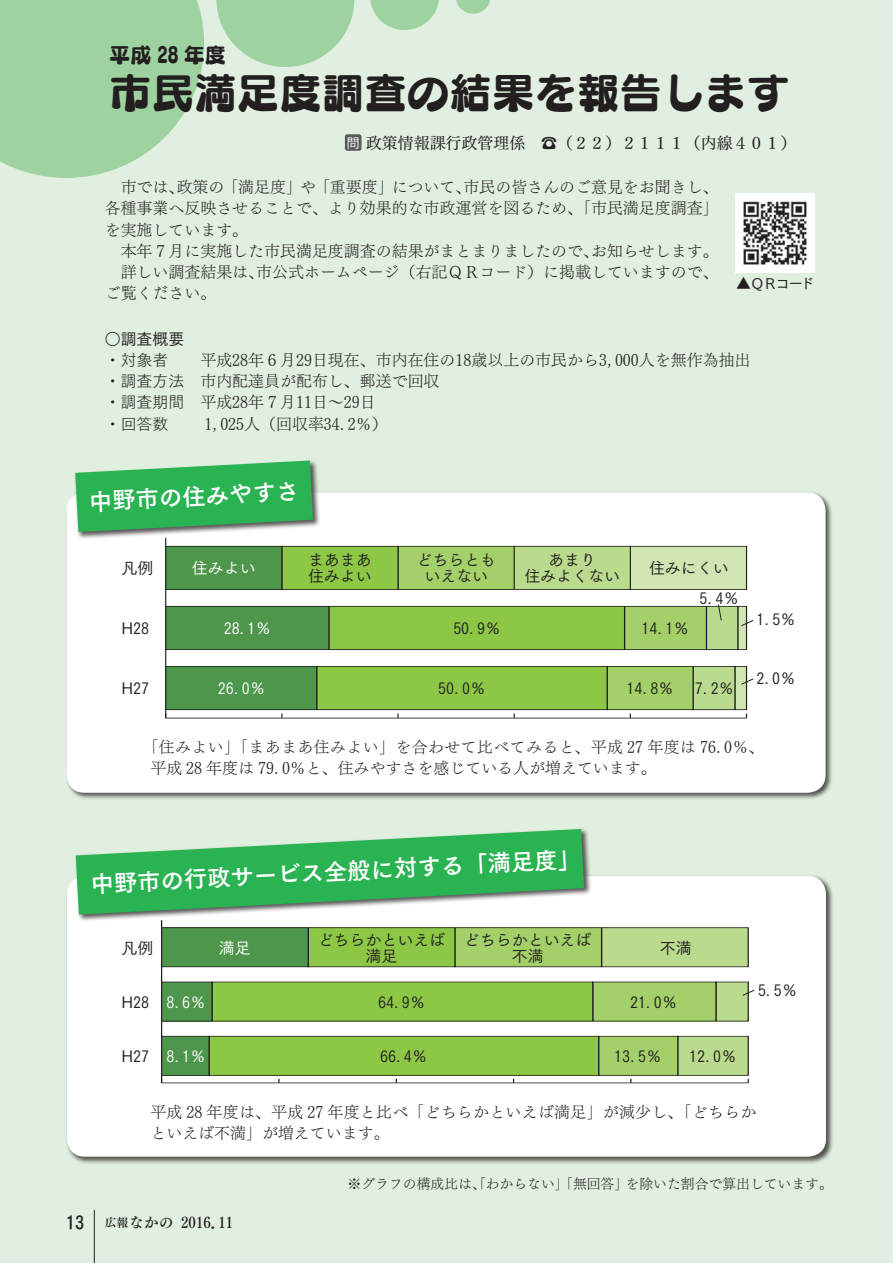
<style>
.page{position:relative;width:893px;height:1263px;background:#e0efdf}
.page>*{position:absolute;margin:0;border:0;box-sizing:border-box;transform-origin:0 0}
.t1{font:42.45px "Slump Std DB";color:#231f20}
.t2{font:23.4px "Tsuku Go Pro B";color:#fff}
.t3{font:21.3px "Slump Std DB";color:#231f20}
.t4{font:18px "Tsuku Go Pro B";color:#231f20}
.t5{font:15.9px/21.3px "Tsuku Min Pro L";color:#231f20}
.t6{font:15.9px "Tsuku Go Pro M";color:#231f20}
.t7{font:15.9px/21.3px "Tsuku Min Pro L";letter-spacing:.025em;color:#231f20}
.t8{font:15.9px "Tsuku Min Pro M";color:#231f20}
.t9{font:15.9px "Tsuku Go Pro M";color:#fff}
.t10{font:15.9px "Tsuku Go Pro L";color:#231f20}
.t11{font:14.85px "Tsuku Min Pro B";color:#231f20}
.t12{font:14.85px "Tsuku Go Pro M";letter-spacing:-.15em;color:#231f20}
.t13{font:13.8px "Tsuku Min Pro L";color:#231f20}
.t14{font:13.5px "Tsuku Go Pro M";color:#fff}
.t15{font:11.7px "Tsuku Min Pro B";color:#231f20}
.s1{font-family:"Tsuku Go Pro L"}
</style>
<div class="page">
<div style="left:65px;top:874px;width:769px;height:290px;background:#231f20;opacity:.75"></div>
<div style="left:67px;top:876px;width:759px;height:281px;background:#fff;border-radius:18px"></div>
<svg style="left:0;top:0;width:204px;height:178px;background:#a6d5a8"></svg>
<div style="left:65px;top:491px;width:768px;height:309px;background:#231f20;opacity:.75"></div>
<div style="left:67px;top:492px;width:759px;height:301px;background:#fff;border-radius:18px"></div>
<hr style="left:94px;top:1210px;width:1px;height:53px;background:#231f20">
<svg style="left:216px;top:0;width:138px;height:67px"></svg>
<svg style="left:370px;top:0;width:69px;height:30px"></svg>
<svg style="left:456px;top:0;width:34px;height:14px"></svg>
<img style="left:736px;top:194px;width:78px;height:78px">
<div style="left:345px;top:134px;width:16px;height:17px;background:#57585a;border-radius:2px"></div>
<div style="left:74px;top:459px;width:246px;height:80px;background:#231f20;opacity:.75"></div>
<svg style="left:75px;top:460px;width:238px;height:72px;background:#47b767"></svg>
<div style="left:74px;top:827px;width:517px;height:95px;background:#231f20;opacity:.75"></div>
<svg style="left:76px;top:829px;width:508px;height:85px"></svg>
<hr style="left:166px;top:718px;width:580px;height:1px;background:#231f20">
<hr style="left:165px;top:538px;width:1px;height:180px;background:#231f20">
<div style="left:630px;top:546px;width:116px;height:43px;background:#d0e5b2"></div>
<div style="left:630px;top:546px;width:117px;height:44px;border:1px solid #231f20"></div>
<div style="left:738px;top:606px;width:8px;height:44px;background:#d0e5b2"></div>
<div style="left:738px;top:606px;width:9px;height:44px;border:1px solid #231f20"></div>
<div style="left:735px;top:666px;width:11px;height:44px;background:#d0e5b2"></div>
<div style="left:735px;top:666px;width:12px;height:44px;border:1px solid #231f20"></div>
<div style="left:514px;top:546px;width:116px;height:43px;background:#bada8e"></div>
<div style="left:514px;top:546px;width:116px;height:44px;border:1px solid #231f20"></div>
<div style="left:706px;top:606px;width:32px;height:44px;background:#bada8e"></div>
<div style="left:706px;top:606px;width:32px;height:44px;border:1px solid #231f20"></div>
<div style="left:693px;top:666px;width:42px;height:44px;background:#bada8e"></div>
<div style="left:693px;top:666px;width:42px;height:44px;border:1px solid #231f20"></div>
<div style="left:398px;top:546px;width:116px;height:43px;background:#a4d06a"></div>
<div style="left:398px;top:546px;width:116px;height:44px;border:1px solid #231f20"></div>
<div style="left:625px;top:606px;width:81px;height:44px;background:#a4d06a"></div>
<div style="left:624px;top:606px;width:82px;height:44px;border:1px solid #231f20"></div>
<div style="left:607px;top:666px;width:86px;height:44px;background:#a4d06a"></div>
<div style="left:607px;top:666px;width:86px;height:44px;border:1px solid #231f20"></div>
<div style="left:282px;top:546px;width:116px;height:43px;background:#8dc746"></div>
<div style="left:282px;top:546px;width:116px;height:44px;border:1px solid #231f20"></div>
<div style="left:329px;top:606px;width:296px;height:44px;background:#8dc746"></div>
<div style="left:329px;top:606px;width:296px;height:44px;border:1px solid #231f20"></div>
<div style="left:317px;top:666px;width:290px;height:44px;background:#8dc746"></div>
<div style="left:317px;top:666px;width:290px;height:44px;border:1px solid #231f20"></div>
<div style="left:166px;top:546px;width:116px;height:43px;background:#4e964b"></div>
<div style="left:166px;top:546px;width:116px;height:44px;border:1px solid #231f20"></div>
<div style="left:166px;top:606px;width:163px;height:44px;background:#4e964b"></div>
<div style="left:166px;top:606px;width:163px;height:44px;border:1px solid #231f20"></div>
<div style="left:166px;top:666px;width:151px;height:44px;background:#4e964b"></div>
<div style="left:166px;top:666px;width:151px;height:44px;border:1px solid #231f20"></div>
<svg style="left:718px;top:604px;width:4px;height:17px"></svg>
<svg style="left:741px;top:619px;width:13px;height:7px"></svg>
<svg style="left:741px;top:678px;width:13px;height:7px"></svg>
<hr style="left:162px;top:1083px;width:586px;height:1px;background:#231f20">
<hr style="left:161px;top:920px;width:1px;height:163px;background:#231f20">
<div style="left:602px;top:928px;width:146px;height:39px;background:#bada8e"></div>
<div style="left:716px;top:982px;width:32px;height:39px;background:#bada8e"></div>
<div style="left:716px;top:982px;width:32px;height:39px;border:1px solid #231f20"></div>
<div style="left:678px;top:1036px;width:70px;height:39px;background:#bada8e"></div>
<div style="left:455px;top:928px;width:147px;height:39px;background:#a4d06a"></div>
<div style="left:593px;top:982px;width:123px;height:39px;background:#a4d06a"></div>
<div style="left:599px;top:1036px;width:79px;height:39px;background:#a4d06a"></div>
<div style="left:308px;top:928px;width:147px;height:39px;background:#8dc746"></div>
<div style="left:212px;top:982px;width:381px;height:39px;background:#8dc746"></div>
<div style="left:209px;top:1036px;width:390px;height:39px;background:#8dc746"></div>
<div style="left:209px;top:1036px;width:390px;height:39px;border:1px solid #231f20"></div>
<div style="left:162px;top:928px;width:146px;height:39px;background:#4e964b"></div>
<div style="left:162px;top:928px;width:146px;height:39px;border:1px solid #231f20"></div>
<div style="left:162px;top:982px;width:50px;height:39px;background:#4e964b"></div>
<div style="left:162px;top:1036px;width:47px;height:39px;background:#4e964b"></div>
<div style="left:162px;top:1036px;width:47px;height:39px;border:1px solid #231f20"></div>
<svg style="left:742px;top:989px;width:13px;height:7px"></svg>
<p class="t3" style="left:109px;top:41px;width:118px">平成 28 年度</p>
<p class="t1" style="left:109px;top:63px;width:682px">市民満足度調査の結果を報告します</p>
<p class="t14" style="left:346px;top:131px;width:14px">問</p>
<p class="t8" style="left:366px;top:128px;width:432px">政策情報課行政管理係　☎（２２）２１１１（内線４０１）</p>
<p class="t5" style="left:176px;top:174px;width:296px">政策の「満足度」や「重要度」について、</p>
<p class="t5" style="left:463px;top:174px;width:257px">市民の皆さんのご意見をお聞きし、</p>
<p class="t5" style="left:105px;top:174px;width:615px">　市では、<br>各種事業へ反映させることで、より効果的な市政運営を図るため、「市民満足度調査「を実施しています。</p>
<p class="t5" style="left:591px;top:238px;width:129px">お知らせします。</p>
<p class="t5" style="left:105px;top:238px;width:496px">　本年７月に実施した市民満足度調査の結果がまとまりましたので、</p>
<p class="t5" style="left:256px;top:259px;width:464px">市公式ホームページ（右記ＱＲコード）に掲載していますので、</p>
<p class="t5" style="left:105px;top:259px;width:161px">　詳しい調査結果は、</p>
<p class="t12" style="left:736px;top:271px;width:80px">▲ＱＲコード</p>
<p class="t5" style="left:105px;top:281px;width:113px">ご覧ください。</p>
<p class="t6" style="left:105px;top:325px;width:81px">○調査概要</p>
<p class="t5" style="left:105px;top:347px;width:647px"><span class="s1">・対象者</span>　　平成28年６月29日現在、市内在住の18歳以上の市民から3,000人を無作為抽出</p>
<p class="t5" style="left:105px;top:368px;width:336px"><span class="s1">・調査方法</span>　市内配達員が配布し、郵送で回収</p>
<p class="t5" style="left:105px;top:390px;width:273px"><span class="s1">・調査期間</span>　平成28年７月11日～29日</p>
<p class="t5" style="left:236px;top:411px;width:153px">５人（回収率３４．2％(</p>
<p class="t10" style="left:105px;top:411px;width:65px">・回答数</p>
<p class="t5" style="left:204px;top:411px;width:9px">１，０２</p>
<p class="t2" style="left:88px;top:482px;width:212px;rotate:-3deg">中野市の住みやすさ</p>
<p class="t6" style="left:121px;top:554px;width:33px">凡例</p>
<p class="t9" style="left:192px;top:554px;width:65px">住みよい</p>
<p class="t6" style="left:308px;top:547px;width:65px">まあまあ</p>
<p class="t6" style="left:308px;top:562px;width:65px">住みよい</p>
<p class="t6" style="left:416px;top:547px;width:81px">どちらとも</p>
<p class="t6" style="left:424px;top:562px;width:65px">いえない</p>
<p class="t6" style="left:548px;top:547px;width:49px">あまり</p>
<p class="t6" style="left:524px;top:562px;width:97px">住みよくない</p>
<p class="t6" style="left:649px;top:554px;width:81px">住みにくい</p>
<p class="t6" style="left:699px;top:584px;width:41px">5.4％</p>
<p class="t6" style="left:121px;top:615px;width:29px">H28</p>
<p class="t9" style="left:224px;top:615px;width:49px">28.1％</p>
<p class="t6" style="left:453px;top:615px;width:49px">50.9％</p>
<p class="t6" style="left:641px;top:615px;width:49px">14.1％</p>
<p class="t6" style="left:756px;top:606px;width:41px">1.5％</p>
<p class="t6" style="left:121px;top:675px;width:29px">H27</p>
<p class="t9" style="left:218px;top:675px;width:49px">26.0％</p>
<p class="t6" style="left:438px;top:675px;width:49px">50.0％</p>
<p class="t6" style="left:626px;top:675px;width:49px">14.8％</p>
<p class="t6" style="left:695px;top:675px;width:41px">7.2％</p>
<p class="t6" style="left:756px;top:664px;width:41px">2.0％</p>
<p class="t7" style="left:150px;top:734px;width:615px;text-indent:-8px">「住みよい」「まあまあ住みよい」を合わせて比べてみると、平成 27 年度は７6．0％、平成 28 年度は７9．0％と、住みやすさを感じている人が増えています。</p>
<p class="t2" style="left:89px;top:864px;width:493px;rotate:-3deg">中野市の行政サービス全般に対する「満足度「</p>
<p class="t6" style="left:121px;top:935px;width:33px">凡例</p>
<p class="t9" style="left:219px;top:935px;width:33px">満足</p>
<p class="t6" style="left:318px;top:927px;width:129px">どちらかといえば</p>
<p class="t6" style="left:365px;top:943px;width:33px">満足</p>
<p class="t6" style="left:464px;top:927px;width:129px">どちらかといえば</p>
<p class="t6" style="left:512px;top:943px;width:33px">不満</p>
<p class="t6" style="left:121px;top:988px;width:29px">H28</p>
<p class="t9" style="left:166px;top:988px;width:41px">8.6％</p>
<p class="t6" style="left:378px;top:988px;width:49px">64.9％</p>
<p class="t6" style="left:121px;top:1043px;width:29px">H27</p>
<p class="t9" style="left:166px;top:1043px;width:41px">8.1％</p>
<p class="t6" style="left:380px;top:1043px;width:49px">66.4％</p>
<p class="t6" style="left:660px;top:935px;width:33px">不満</p>
<p class="t6" style="left:630px;top:988px;width:49px">21.0％</p>
<p class="t6" style="left:614px;top:1043px;width:49px">13.5％</p>
<p class="t6" style="left:689px;top:1043px;width:49px">12.0％</p>
<p class="t6" style="left:758px;top:976px;width:41px">5.5％</p>
<p class="t4" style="left:66px;top:1207px;width:20px">13</p>
<p class="t5" style="left:150px;top:1099px;width:607px">平成 28 年度は、平成 27 年度と比べ「どちらかといえば満足」が減少し、「どちらかといえば不満」が増えています。</p>
<p class="t13" style="left:626px;top:1172px;width:209px">を除いた割合で算出しています。</p>
<p class="t13" style="left:348px;top:1172px;width:282px">※グラフの構成比は、「わからない」「無回答」</p>
<p class="t15" style="left:105px;top:1213px;width:25px">広報</p>
<p class="t11" style="left:129px;top:1211px;width:46px">なかの</p>
<p class="t11" style="left:181px;top:1211px;width:51px">２０１６．１1</p>
</div>
